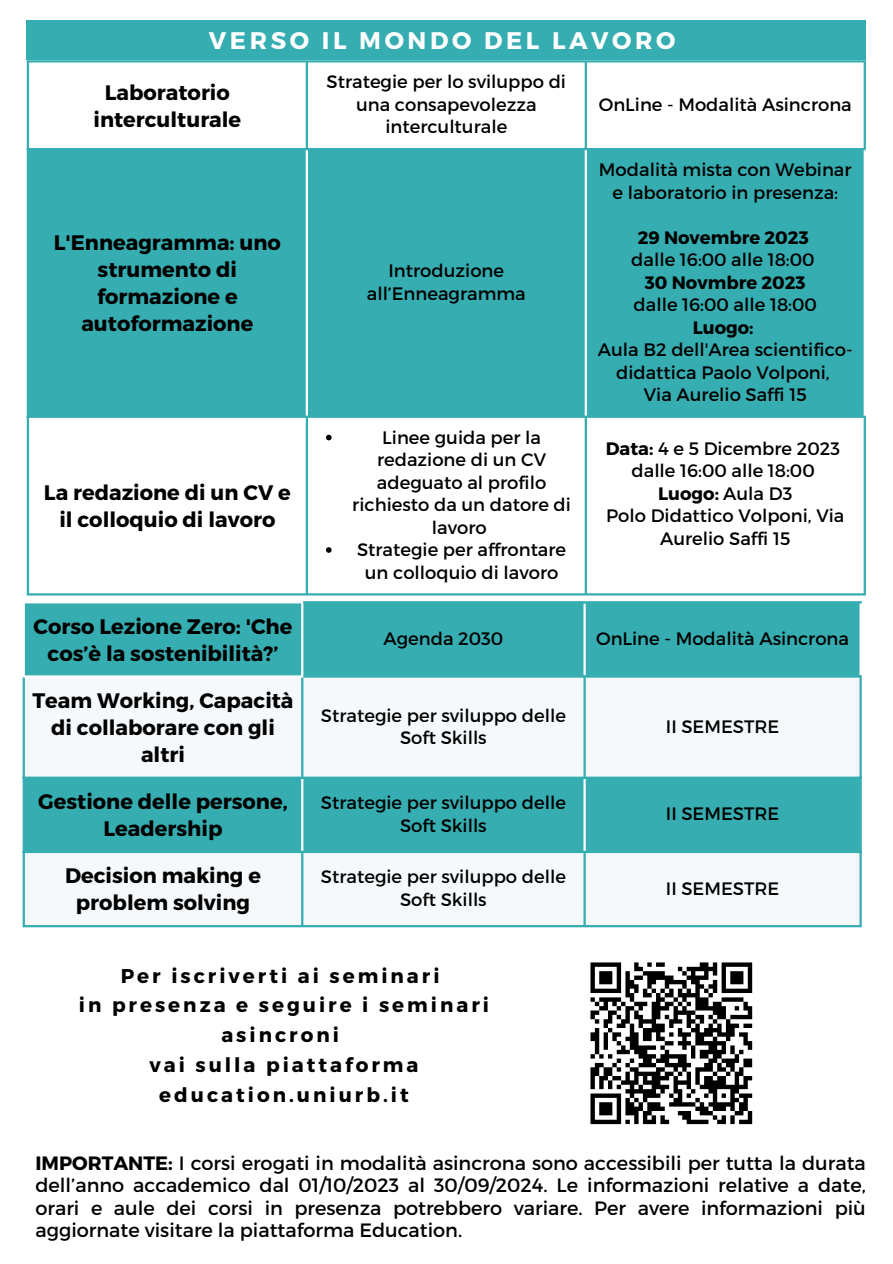
<style>
.page{position:relative;width:893px;height:1264px;background:#fff}
.page>*{position:absolute;margin:0;border:0;box-sizing:border-box;transform-origin:0 0}
.t1{font:700 24px "Montserrat";letter-spacing:.15em;color:#fff}
.t2{font:700 21px/27px "Montserrat";color:#000;text-align:center}
.t3{font:700 19.95px/29.8px "Montserrat";letter-spacing:.15em;color:#000;text-align:center}
.t4{font:19.35px/22.5px "Montserrat";color:#000;text-align:justify}
.t5{font:18px/22.5px "Montserrat";color:#000;text-align:center}
.t6{font:700 18px "Montserrat";color:#000}
.s1{font-weight:700}
.s2{font-weight:400}
</style>
<div class="page">
<div style="left:27px;top:20px;width:838px;height:40px;background:#35adb1"></div>
<div style="left:29px;top:150px;width:834px;height:265px;background:#35adb1"></div>
<svg style="left:326px;top:435px;width:5px;height:5px"></svg>
<svg style="left:326px;top:547px;width:5px;height:6px"></svg>
<hr style="left:27px;top:62px;width:2px;height:531px;background:#35adb1">
<hr style="left:306px;top:62px;width:2px;height:86px;background:#35adb1">
<hr style="left:306px;top:418px;width:2px;height:175px;background:#35adb1">
<hr style="left:584px;top:62px;width:3px;height:86px;background:#35adb1">
<hr style="left:584px;top:418px;width:3px;height:175px;background:#35adb1">
<hr style="left:863px;top:62px;width:2px;height:86px;background:#35adb1">
<hr style="left:863px;top:418px;width:2px;height:175px;background:#35adb1">
<hr style="left:27px;top:60px;width:838px;height:2px;background:#35adb1">
<hr style="left:27px;top:148px;width:838px;height:2px;background:#35adb1">
<hr style="left:27px;top:415px;width:838px;height:3px;background:#35adb1">
<hr style="left:27px;top:593px;width:838px;height:2px;background:#35adb1">
<hr style="left:306px;top:150px;width:2px;height:265px;background:#fff">
<hr style="left:584px;top:150px;width:3px;height:265px;background:#fff">
<div style="left:25px;top:603px;width:834px;height:72px;background:#35adb1"></div>
<svg style="left:25px;top:677px;width:834px;height:248px;fill:#f6f9fb"></svg>
<hr style="left:301px;top:603px;width:2px;height:72px;background:#fff">
<hr style="left:301px;top:778px;width:2px;height:72px;background:#fff">
<hr style="left:583px;top:603px;width:2px;height:72px;background:#fff">
<hr style="left:583px;top:778px;width:2px;height:72px;background:#fff">
<hr style="left:23px;top:677px;width:2px;height:248px;background:#35adb1">
<hr style="left:301px;top:677px;width:2px;height:99px;background:#35adb1">
<hr style="left:301px;top:853px;width:2px;height:72px;background:#35adb1">
<hr style="left:583px;top:677px;width:2px;height:99px;background:#35adb1">
<hr style="left:583px;top:853px;width:2px;height:72px;background:#35adb1">
<hr style="left:859px;top:677px;width:2px;height:248px;background:#35adb1">
<hr style="left:303px;top:601px;width:558px;height:2px;background:#35adb1">
<hr style="left:303px;top:675px;width:558px;height:2px;background:#35adb1">
<hr style="left:23px;top:776px;width:838px;height:2px;background:#35adb1">
<hr style="left:23px;top:850px;width:838px;height:3px;background:#35adb1">
<hr style="left:23px;top:925px;width:838px;height:2px;background:#35adb1">
<svg style="left:590px;top:962px;width:163px;height:163px"></svg>
<p class="t1" style="left:209px;top:25px;width:468px">VERSO IL MONDO DEL LAVORO</p>
<p class="t2" style="left:93px;top:78px;width:149px">Laboratorio interculturale</p>
<p class="t5" style="left:326px;top:70px;width:241px">Strategie per lo sviluppo di una consapevolezza interculturale</p>
<p class="t2" style="left:54px;top:228px;width:229px">L'Enneagramma: uno strumento di formazione e autoformazione</p>
<p class="t2" style="left:44px;top:478px;width:248px">La redazione di un CV e il colloquio di lavoro</p>
<p class="t5" style="left:367px;top:259px;width:160px">Introduzione all’Enneagramma</p>
<p class="t5" style="left:352px;top:425px;width:220px">Linee guida per la redazione di un CV adeguato al profilo richiesto da un datore di lavoro</p>
<p class="t5" style="left:357px;top:537px;width:211px">Strategie per affrontare un colloquio di lavoro</p>
<p class="t5" style="left:598px;top:92px;width:254px">OnLine - Modalità Asincrona</p>
<p class="t5" style="left:599px;top:157px;width:254px">Modalità mista con Webinar e laboratorio in presenza:</p>
<p class="t6" style="left:637px;top:225px;width:172px">29 Novembre 2023</p>
<p class="t5" style="left:631px;top:247px;width:185px">dalle 16:00 alle 18:00</p>
<p class="t6" style="left:645px;top:270px;width:162px">30 Novmbre 2023</p>
<p class="t5" style="left:633px;top:292px;width:185px">dalle 16:00 alle 18:00</p>
<p class="t6" style="left:692px;top:315px;width:62px">Luogo:</p>
<p class="t5" style="left:598px;top:337px;width:256px">Aula B2 dell'Area scientifico&shy;didattica Paolo Volponi,</p>
<p class="t5" style="left:643px;top:382px;width:164px">Via Aurelio Saffi 15</p>
<p class="t5" style="left:605px;top:436px;width:236px"><span class="s1">Data:</span> 4 e 5 Dicembre 2023</p>
<p class="t5" style="left:631px;top:459px;width:185px">dalle 16:00 alle 18:00</p>
<p class="t6" style="left:658px;top:482px;width:136px">Luogo: <span class="s2">Aula D3</span></p>
<p class="t5" style="left:606px;top:504px;width:240px">Polo Didattico Volponi, Via<br>Aurelio Saffi 15</p>
<p class="t2" style="left:33px;top:611px;width:260px">Corso Lezione Zero: 'Che cos’è la sostenibilità?’</p>
<p class="t2" style="left:32px;top:686px;width:262px">Team Working, Capacità di collaborare con gli altri</p>
<p class="t5" style="left:383px;top:626px;width:121px">Agenda 2030</p>
<p class="t5" style="left:596px;top:626px;width:254px">OnLine - Modalità Asincrona</p>
<p class="t5" style="left:321px;top:703px;width:246px">Strategie per sviluppo delle<br>Soft Skills</p>
<p class="t5" style="left:666px;top:714px;width:115px">II SEMESTRE</p>
<p class="t2" style="left:38px;top:787px;width:251px">Gestione delle persone,<br>Leadership</p>
<p class="t5" style="left:321px;top:790px;width:246px">Strategie per sviluppo delle<br>Soft Skills</p>
<p class="t2" style="left:65px;top:861px;width:197px">Decision making e problem solving</p>
<p class="t5" style="left:321px;top:864px;width:246px">Strategie per sviluppo delle<br>Soft Skills</p>
<p class="t3" style="left:121px;top:959px;width:320px">Per iscriverti ai seminari</p>
<p class="t3" style="left:79px;top:989px;width:412px">in presenza e seguire i seminari asincroni</p>
<p class="t3" style="left:149px;top:1049px;width:271px">vai sulla piattaforma education.uniurb.it</p>
<p class="t5" style="left:666px;top:802px;width:115px">II SEMESTRE</p>
<p class="t5" style="left:666px;top:876px;width:115px">II SEMESTRE</p>
<p class="t4" style="left:35px;top:1150px;width:831px"><span class="s1">IMPORTANTE:</span> I corsi erogati in modalità asincrona sono accessibili per tutta la durata dell’anno accademico dal 01/10/2023 al 30/09/2024. Le informazioni relative a date, orari e aule dei corsi in presenza potrebbero variare. Per avere informazioni più aggiornate visitare la piattaforma Education.</p>
</div>
